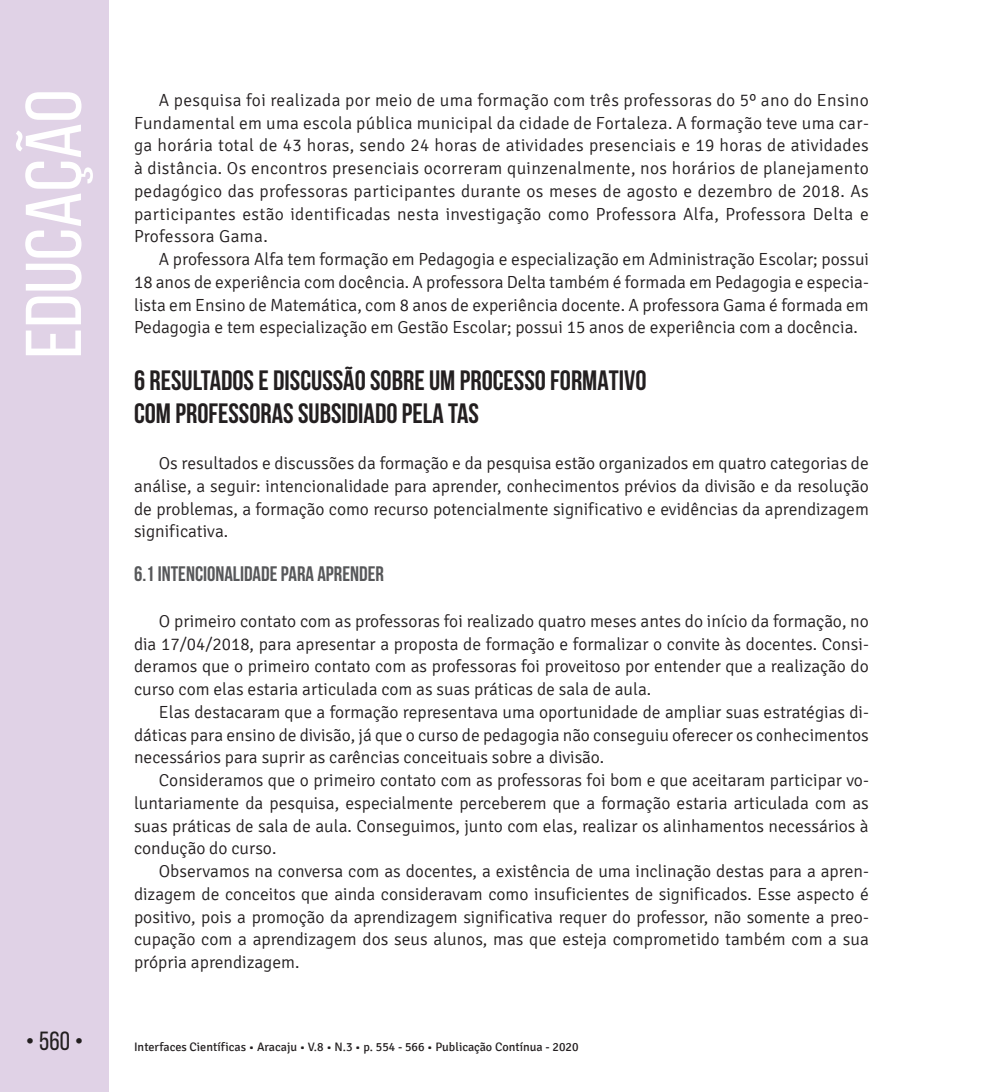
<style>
.page{position:relative;width:993px;height:1092px;background:#fff}
.page>*{position:absolute;margin:0;border:0;box-sizing:border-box;transform-origin:0 0}
.t1{font:78.75px "Bebas Neue";color:#fff;scale:1.09 1}
.Título_1{font:700 28px "Bebas Neue";color:#231f20}
.t2{font:26.25px "Bebas Neue";color:#231f20}
.Título_2{font:700 21px "Bebas Neue";color:#57585a}
.TEXTO{font:300 17.5px/22.8px "Signika";color:#231f20;text-align:justify}
.t3{font:12.25px "Signika";color:#231f20}
</style>
<div class="page">
<div style="left:0;top:0;width:109px;height:1091px;background:#e0d2e6"></div>
<h1 class="t1" style="left:11px;top:358px;width:248px;rotate:-90deg">EDUCAÇÃO</h1>
<p class="TEXTO" style="left:134px;top:89px;width:736px;text-indent:25px">A pesquisa foi realizada por meio de uma formação com três professoras do 5º ano do Ensino Fundamental em uma escola pública municipal da cidade de Fortaleza. A formação teve uma car&shy;ga horária total de 43 horas, sendo 24 horas de atividades presenciais e 19 horas de atividades à distância. Os encontros presenciais ocorreram quinzenalmente, nos horários de planejamento pedagógico das professoras participantes durante os meses de agosto e dezembro de 2018. As participantes estão identificadas nesta investigação como Professora Alfa, Professora Delta e Professora Gama.</p>
<p class="TEXTO" style="left:134px;top:248px;width:736px;text-indent:25px">A professora Alfa tem formação em Pedagogia e especialização em Administração Escolar; possui 18 anos de experiência com docência. A professora Delta também é formada em Pedagogia e especia&shy;lista em Ensino de Matemática, com 8 anos de experiência docente. A professora Gama é formada em Pedagogia e tem especialização em Gestão Escolar; possui 15 anos de experiência com a docência.</p>
<p class="Título_1" style="left:134px;top:365px;width:513px">6 RESULTADOS E DISCUSSÃO SOBRE UM PROCESSO FORMATIVO</p>
<p class="Título_1" style="left:134px;top:398px;width:346px">COM PROFESSORAS SUBSIDIADO PELA TAS</p>
<p class="TEXTO" style="left:134px;top:452px;width:736px;text-indent:25px">Os resultados e discussões da formação e da pesquisa estão organizados em quatro categorias de análise, a seguir: intencionalidade para aprender, conhecimentos prévios da divisão e da resolução de problemas, a formação como recurso potencialmente significativo e evidências da aprendizagem significativa.</p>
<p class="Título_2" style="left:134px;top:562px;width:251px">6.1 INTENCIONALIDADE PARA APRENDER</p>
<p class="TEXTO" style="left:134px;top:609px;width:736px;text-indent:25px">O primeiro contato com as professoras foi realizado quatro meses antes do início da formação, no dia 17/04/2018, para apresentar a proposta de formação e formalizar o convite às docentes. Consi&shy;deramos que o primeiro contato com as professoras foi proveitoso por entender que a realização do curso com elas estaria articulada com as suas práticas de sala de aula.</p>
<p class="TEXTO" style="left:134px;top:700px;width:736px;text-indent:25px">Elas destacaram que a formação representava uma oportunidade de ampliar suas estratégias di&shy;dáticas para ensino de divisão, já que o curso de pedagogia não conseguiu oferecer os conhecimentos necessários para suprir as carências conceituais sobre a divisão.</p>
<p class="TEXTO" style="left:134px;top:769px;width:736px;text-indent:25px">Consideramos que o primeiro contato com as professoras foi bom e que aceitaram participar vo&shy;luntariamente da pesquisa, especialmente perceberem que a formação estaria articulada com as suas práticas de sala de aula. Conseguimos, junto com elas, realizar os alinhamentos necessários à condução do curso.</p>
<p class="TEXTO" style="left:134px;top:860px;width:736px;text-indent:25px">Observamos na conversa com as docentes, a existência de uma inclinação destas para a apren&shy;dizagem de conceitos que ainda consideravam como insuficientes de significados. Esse aspecto é positivo, pois a promoção da aprendizagem significativa requer do professor, não somente a preo&shy;cupação com a aprendizagem dos seus alunos, mas que esteja comprometido também com a sua própria aprendizagem.</p>
<h3 class="t2" style="left:26px;top:1026px;width:59px">• 560 •</h3>
<p class="t3" style="left:134px;top:1040px;width:446px">Interfaces Científicas • Aracaju • V.8 • N.3 • p. 554 - 566 • Publicação Contínua - 2020</p>
</div>
